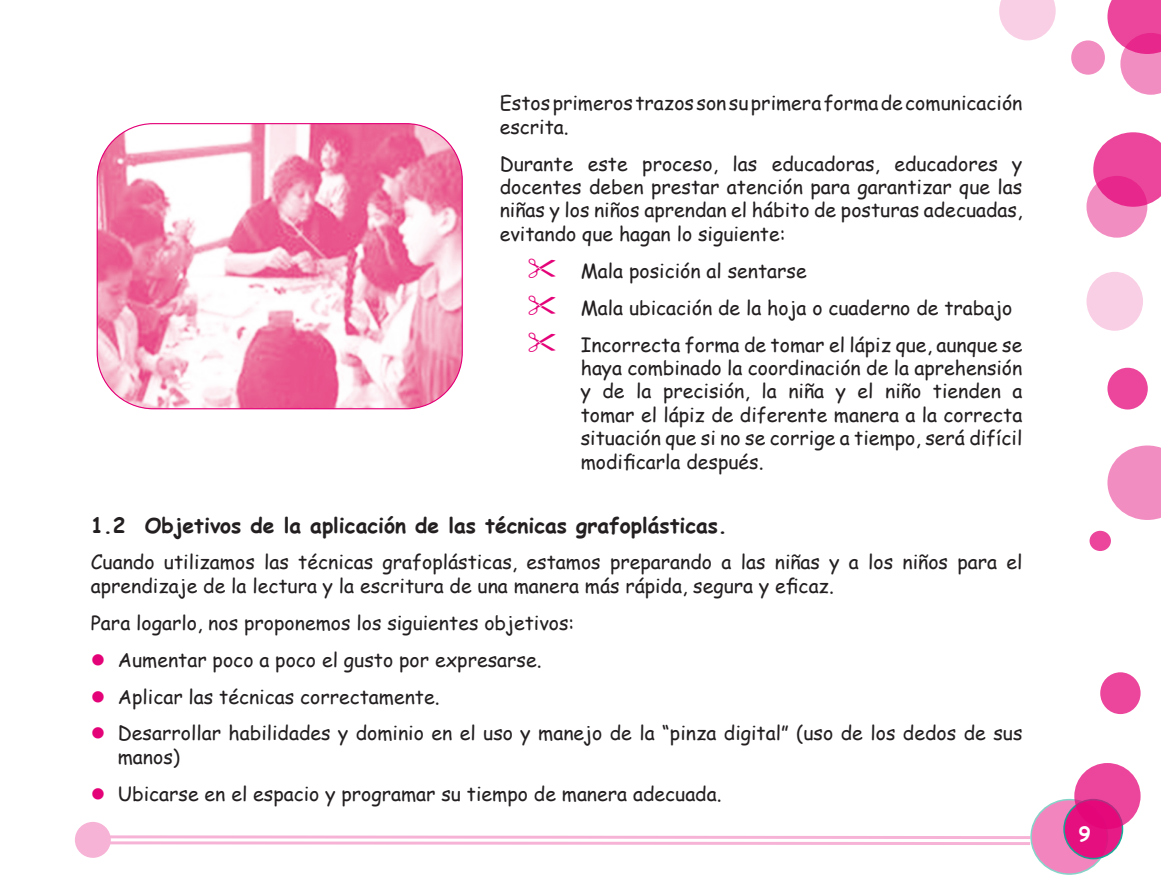
<style>
.page{position:relative;width:1161px;height:891px;background:#fff}
.page>*{position:absolute;margin:0;border:0;box-sizing:border-box;transform-origin:0 0}
.t1{font:700 21px "Comic Sans MS";color:#231f20}
.t2{font:19.5px/23.4px "Comic Sans MS";color:#231f20}
.t3{font:700 19.5px "Comic Sans MS";color:#fff}
</style>
<div class="page">
<svg style="left:1031px;top:800px;width:76px;height:74px;background:#eb87bd"></svg>
<div style="left:1030px;top:799px;width:78px;height:76px;border:2px solid #00a78f;border-radius:50%"></div>
<div style="left:1064px;top:800px;width:59px;height:59px;background:#e50f7f;border-radius:50%"></div>
<div style="left:1063px;top:799px;width:60px;height:60px;border:2px solid #00a78f;border-radius:50%"></div>
<svg style="left:1074px;top:763px;width:67px;height:66px;fill:#eb469c"></svg>
<div style="left:1100px;top:672px;width:41px;height:42px;background:#eb469c;border-radius:50%"></div>
<div style="left:1107px;top:368px;width:41px;height:42px;background:#eb469c;border-radius:50%"></div>
<div style="left:1090px;top:531px;width:21px;height:20px;background:#eb469c;border-radius:50%"></div>
<svg style="left:1093px;top:132px;width:68px;height:75px;background:#ed61aa"></svg>
<svg style="left:1107px;top:445px;width:54px;height:75px"></svg>
<svg style="left:1086px;top:176px;width:61px;height:62px;background:#ee6aaf"></svg>
<svg style="left:1107px;top:0;width:54px;height:95px"></svg>
<div style="left:1071px;top:40px;width:34px;height:35px;background:#f28dc2;border-radius:50%"></div>
<div style="left:1086px;top:272px;width:57px;height:59px;background:#f9cfe5;border-radius:50%"></div>
<svg style="left:999px;top:0;width:57px;height:40px"></svg>
<svg style="left:110px;top:834px;width:923px;height:13px"></svg>
<div style="left:75px;top:822px;width:36px;height:36px;background:#f6b3d6;border-radius:50%"></div>
<img style="left:97px;top:124px;width:365px;height:285px">
<p class="t2" style="left:500px;top:91px;width:524px">Estos primeros trazos son su primera forma de comunicación escrita.</p>
<p class="t2" style="left:500px;top:151px;width:524px;text-align:justify">Durante este proceso, las educadoras, educadores y docentes deben prestar atención para garantizar que las niñas y los niños aprendan el hábito de posturas adecuadas, evitando que hagan lo siguiente:</p>
<p class="t2" style="left:581px;top:252px;width:443px;line-height:36.9px">Mala posición al sentarse<br>Mala ubicación de la hoja o cuaderno de trabajo<br>Incorrecta forma de tomar el lápiz que, aunque se</p>
<p class="t2" style="left:581px;top:356px;width:443px;text-align:justify">haya combinado la coordinación de la aprehensión y de la precisión, la niña y el niño tienden a tomar el lápiz de diferente manera a la correcta situación que si no se corrige a tiempo, será difícil modificarla después.</p>
<p class="t1" style="left:91px;top:509px;width:638px">1.2 Objetivos de la aplicación de las técnicas grafoplásticas.</p>
<p class="t2" style="left:91px;top:550px;width:933px">Cuando utilizamos las técnicas grafoplásticas, estamos preparando a las niñas y a los niños para el aprendizaje de la lectura y la escritura de una manera más rápida, segura y eficaz.</p>
<p class="t2" style="left:118px;top:604px;width:906px;line-height:36.9px;text-indent:-27px">Para logarlo, nos proponemos los siguientes objetivos:<br>Aumentar poco a poco el gusto por expresarse.<br>Aplicar las técnicas correctamente.<br>Desarrollar habilidades y dominio en el uso y manejo de la “pinza digital” (uso de los dedos de sus</p>
<p class="t2" style="left:118px;top:738px;width:605px;line-height:36.9px">manos)<br>Ubicarse en el espacio y programar su tiempo de manera adecuada.</p>
<p class="t3" style="left:1079px;top:819px;width:13px">9</p>
</div>
